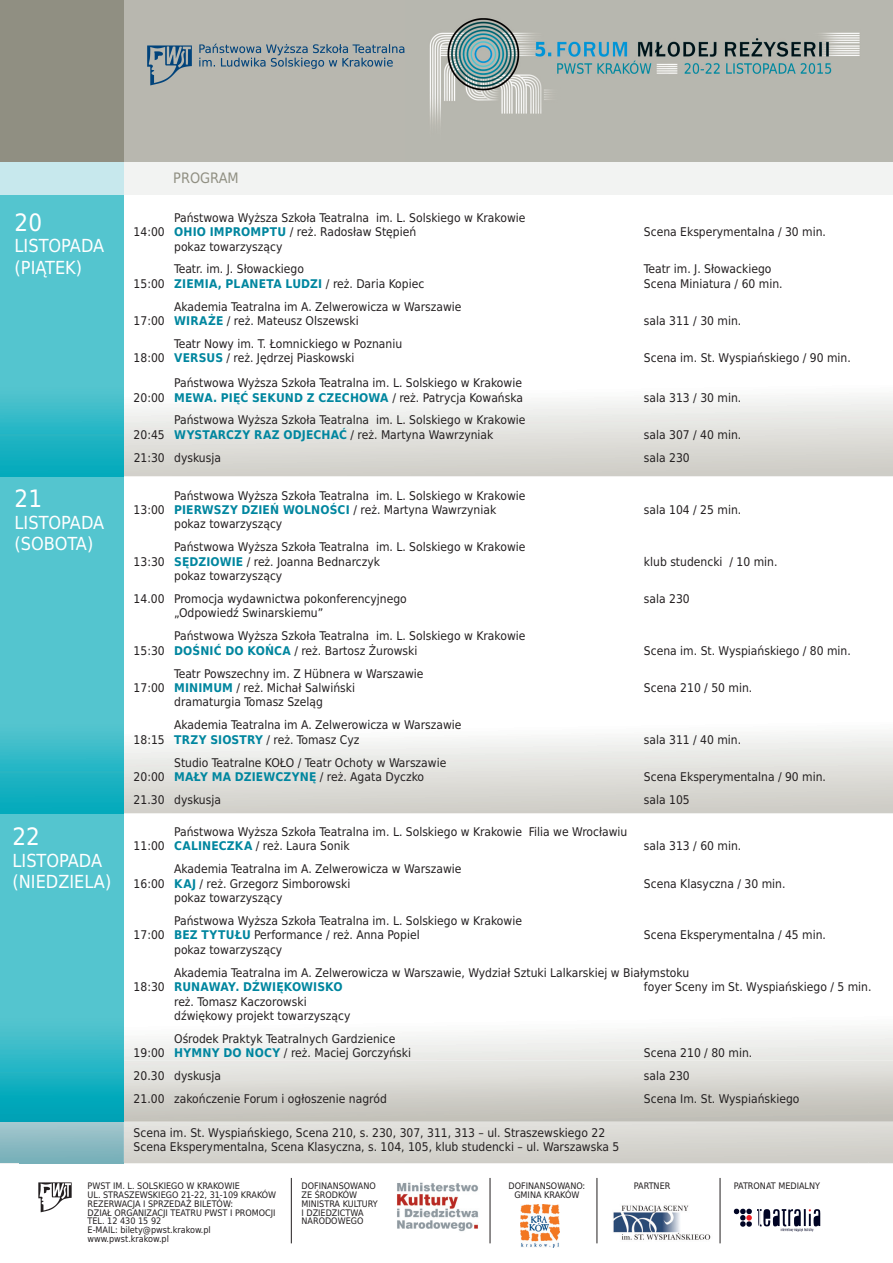
<style>
.page{position:relative;width:893px;height:1263px;background:#fff}
.page>*{position:absolute;margin:0;border:0;box-sizing:border-box;transform-origin:0 0}
.t1{font:24px "DejaVu Sans Condensed";color:#fff}
.t2{font:18px/21.6px "DejaVu Sans Condensed";color:#fff}
.t3{font:14.4px "DejaVu Sans Condensed";color:#908f82}
.t4{font:12px/14.4px "DejaVu Sans Condensed";color:#231f20}
.t5{font:700 12px "DejaVu Sans Condensed";letter-spacing:.005em;color:#00869f}
.t6{font:9px/8.9px "DejaVu Sans Condensed";color:#231f20}
.s1{font-weight:700;color:#00869f}
.s2{font-weight:400;color:#231f20}
</style>
<div class="page">
<svg style="left:20px;top:1163px;width:848px;height:85px"></svg>
<svg style="left:124px;top:1030px;width:769px;height:30px"></svg>
<svg style="left:124px;top:734px;width:769px;height:79px"></svg>
<svg style="left:124px;top:397px;width:769px;height:79px"></svg>
<svg style="left:124px;top:1121px;width:769px;height:42px;background:#d8d7d1"></svg>
<svg style="left:124px;top:1162px;width:744px;height:1px"></svg>
<div style="left:0;top:162px;width:893px;height:33px;background:#f2f3f2"></div>
<div style="left:0;top:0;width:893px;height:162px;background:#b8b7af"></div>
<img style="left:429px;top:18px;width:431px;height:105px">
<div style="left:0;top:162px;width:124px;height:959px;background:#54c5cf"></div>
<div style="left:0;top:162px;width:124px;height:33px;background:#c7e8ed"></div>
<div style="left:0;top:0;width:124px;height:162px;background:#908f82"></div>
<img style="left:376px;top:1176px;width:111px;height:63px">
<hr style="left:291px;top:1178px;width:1px;height:65px;background:#231f20">
<img style="left:734px;top:1209px;width:36px;height:17px">
<img style="left:613px;top:1203px;width:103px;height:41px">
<hr style="left:720px;top:1178px;width:1px;height:65px;background:#231f20">
<hr style="left:597px;top:1178px;width:1px;height:65px;background:#231f20">
<hr style="left:490px;top:1178px;width:1px;height:65px;background:#231f20">
<img style="left:33px;top:1179px;width:43px;height:35px">
<img style="left:147px;top:41px;width:310px;height:48px">
<img style="left:521px;top:1205px;width:38px;height:42px">
<svg style="left:0;top:1032px;width:124px;height:28px"></svg>
<div style="left:0;top:711px;width:124px;height:102px;background:linear-gradient(to bottom,#5dc8d1,#00a9bb)"></div>
<div style="left:0;top:374px;width:124px;height:102px;background:linear-gradient(to bottom,#5dc8d1,#00a9bb)"></div>
<img style="left:0;top:1060px;width:124px;height:103px">
<img style="left:20px;top:1162px;width:104px;height:1px">
<h1 class="t1" style="left:15px;top:213px;width:29px">20</h1>
<h2 class="t2" style="left:15px;top:237px;width:91px">LISTOPADA (PIĄTEK)</h2>
<h1 class="t1" style="left:15px;top:489px;width:29px">21</h1>
<h2 class="t2" style="left:15px;top:513px;width:91px">LISTOPADA (SOBOTA)</h2>
<h1 class="t1" style="left:13px;top:827px;width:29px">22</h1>
<h2 class="t2" style="left:13px;top:851px;width:100px">LISTOPADA (NIEDZIELA)</h2>
<p class="t3" style="left:173px;top:172px;width:67px">PROGRAM</p>
<p class="t4" style="left:134px;top:211px;width:393px;text-indent:40px">Państwowa Wyższa Szkoła Teatralna im. L. Solskiego w Krakowie<br>14:00 <span class="s1">OHIO IMPROMPTU</span> / reż. Radosław Stępień</p>
<p class="t4" style="left:174px;top:236px;width:131px;line-height:23px">pokaz towarzyszący<br>Teatr. im. J. Słowackiego</p>
<p class="t4" style="left:644px;top:226px;width:184px">Scena Eksperymentalna / 30 min.</p>
<p class="t4" style="left:644px;top:263px;width:129px">Teatr im. J. Słowackiego</p>
<p class="t4" style="left:134px;top:277px;width:292px">15:00 <span class="s1">ZIEMIA, PLANETA LUDZI</span> / reż. Daria Kopiec</p>
<p class="t4" style="left:644px;top:277px;width:140px">Scena Miniatura / 60 min.</p>
<p class="t4" style="left:134px;top:300px;width:329px;text-indent:40px">Akademia Teatralna im A. Zelwerowicza w Warszawie<br>17:00 <span class="s1">WIRAŻE</span> / reż. Mateusz Olszewski</p>
<p class="t4" style="left:644px;top:315px;width:99px">sala 311 / 30 min.</p>
<p class="t4" style="left:134px;top:338px;width:270px;text-indent:40px">Teatr Nowy im. T. Łomnickiego w Poznaniu<br>18:00 <span class="s1">VERSUS</span> / reż. Jędrzej Piaskowski</p>
<p class="t4" style="left:134px;top:377px;width:391px;text-align:right">Państwowa Wyższa Szkoła Teatralna im. L. Solskiego w Krakowie<br>20:00 <span class="s1">MEWA. PIĘĆ SEKUND Z CZECHOWA</span> / reż. Patrycja Kowańska</p>
<p class="t4" style="left:134px;top:414px;width:393px;text-indent:40px">Państwowa Wyższa Szkoła Teatralna im. L. Solskiego w Krakowie<br>20:45 <span class="s1">WYSTARCZY RAZ ODJECHAĆ</span> / reż. Martyna Wawrzyniak</p>
<p class="t4" style="left:644px;top:352px;width:208px">Scena im. St. Wyspiańskiego / 90 min.</p>
<p class="t4" style="left:644px;top:391px;width:99px">sala 313 / 30 min.</p>
<p class="t4" style="left:644px;top:428px;width:99px">sala 307 / 40 min.</p>
<p class="t4" style="left:134px;top:451px;width:89px">21:30 dyskusja</p>
<p class="t4" style="left:644px;top:451px;width:47px">sala 230</p>
<p class="t4" style="left:134px;top:489px;width:393px;text-indent:40px">Państwowa Wyższa Szkoła Teatralna im. L. Solskiego w Krakowie<br>13:00 <span class="s1">PIERWSZY DZIEŃ WOLNOŚCI</span> / reż. Martyna Wawrzyniak</p>
<p class="t4" style="left:644px;top:503px;width:99px">sala 104 / 25 min.</p>
<p class="t4" style="left:174px;top:514px;width:353px;line-height:23px">pokaz towarzyszący<br>Państwowa Wyższa Szkoła Teatralna im. L. Solskiego w Krakowie</p>
<p class="t4" style="left:134px;top:555px;width:248px">13:30 <span class="s1">SĘDZIOWIE</span> / reż. Joanna Bednarczyk</p>
<p class="t4" style="left:644px;top:555px;width:135px">klub studencki / 10 min.</p>
<p class="t4" style="left:134px;top:565px;width:275px;line-height:23px;text-indent:40px">pokaz towarzyszący<br>14.00 Promocja wydawnictwa pokonferencyjnego</p>
<p class="t4" style="left:644px;top:592px;width:47px">sala 230</p>
<p class="t4" style="left:174px;top:603px;width:353px;line-height:23px">„Odpowiedź Swinarskiemu”<br>Państwowa Wyższa Szkoła Teatralna im. L. Solskiego w Krakowie</p>
<p class="t4" style="left:134px;top:644px;width:285px">15:30 <span class="s1">DOŚNIĆ DO KOŃCA</span> / reż. Bartosz Żurowski</p>
<p class="t4" style="left:644px;top:644px;width:208px">Scena im. St. Wyspiańskiego / 80 min.</p>
<p class="t4" style="left:134px;top:667px;width:291px;text-indent:40px">Teatr Powszechny im. Z Hübnera w Warszawie<br>17:00 <span class="s1">MINIMUM</span> / reż. Michał Salwiński</p>
<p class="t4" style="left:644px;top:681px;width:110px">Scena 210 / 50 min.</p>
<p class="t4" style="left:174px;top:692px;width:289px;line-height:23px">dramaturgia Tomasz Szeląg<br>Akademia Teatralna im A. Zelwerowicza w Warszawie</p>
<p class="t4" style="left:134px;top:733px;width:227px">18:15 <span class="s1">TRZY SIOSTRY</span> / reż. Tomasz Cyz</p>
<p class="t4" style="left:644px;top:733px;width:99px">sala 311 / 40 min.</p>
<p class="t4" style="left:134px;top:756px;width:314px;text-indent:40px">Studio Teatralne KOŁO / Teatr Ochoty w Warszawie<br>20:00 <span class="s1">MAŁY MA DZIEWCZYNĘ</span> / reż. Agata Dyczko</p>
<p class="t4" style="left:644px;top:770px;width:184px">Scena Eksperymentalna / 90 min.</p>
<p class="t4" style="left:134px;top:793px;width:89px">21.30 dyskusja</p>
<p class="t4" style="left:644px;top:793px;width:47px">sala 105</p>
<p class="t4" style="left:134px;top:825px;width:495px;text-indent:40px">Państwowa Wyższa Szkoła Teatralna im. L. Solskiego w Krakowie Filia we Wrocławiu<br>11:00 <span class="s1">CALINECZKA</span> / reż. Laura Sonik</p>
<p class="t4" style="left:134px;top:863px;width:329px;text-indent:40px">Akademia Teatralna im A. Zelwerowicza w Warszawie<br>16:00 <span class="s1">KAJ</span> / reż. Grzegorz Simborowski</p>
<p class="t4" style="left:644px;top:840px;width:99px">sala 313 / 60 min.</p>
<p class="t4" style="left:644px;top:877px;width:143px">Scena Klasyczna / 30 min.</p>
<p class="t4" style="left:174px;top:887px;width:349px;line-height:23px">pokaz towarzyszący<br>Państwowa Wyższa Szkoła Teatralna im. L. Solskiego w Krakowie</p>
<p class="t4" style="left:134px;top:929px;width:288px">17:00 <span class="s1">BEZ TYTUŁU</span> Performance / reż. Anna Popiel</p>
<p class="t4" style="left:644px;top:929px;width:184px">Scena Eksperymentalna / 45 min.</p>
<p class="t4" style="left:174px;top:939px;width:517px;line-height:23px">pokaz towarzyszący<br>Akademia Teatralna im A. Zelwerowicza w Warszawie, Wydział Sztuki Lalkarskiej w Białymstoku</p>
<p class="t5" style="left:134px;top:982px;width:210px"><span class="s2">18:30</span> RUNAWAY. DŹWIĘKOWISKO</p>
<p class="t4" style="left:644px;top:980px;width:229px">foyer Sceny im St. Wyspiańskiego / 5 min.</p>
<p class="t4" style="left:174px;top:995px;width:178px">reż. Tomasz Kaczorowski dźwiękowy projekt towarzyszący</p>
<p class="t4" style="left:134px;top:1032px;width:279px;text-indent:40px">Ośrodek Praktyk Teatralnych Gardzienice<br>19:00 <span class="s1">HYMNY DO NOCY</span> / reż. Maciej Gorczyński</p>
<p class="t4" style="left:644px;top:1047px;width:110px">Scena 210 / 80 min.</p>
<p class="t4" style="left:134px;top:1069px;width:89px">20.30 dyskusja</p>
<p class="t4" style="left:644px;top:1069px;width:47px">sala 230</p>
<p class="t4" style="left:134px;top:1092px;width:255px">21.00 zakończenie Forum i ogłoszenie nagród</p>
<p class="t4" style="left:644px;top:1092px;width:157px">Scena Im. St. Wyspiańskiego</p>
<p class="t4" style="left:134px;top:1126px;width:487px">Scena im. St. Wyspiańskiego, Scena 210, s. 230, 307, 311, 313 – ul. Straszewskiego 22<br>Scena Eksperymentalna, Scena Klasyczna, s. 104, 105, klub studencki – ul. Warszawska 5</p>
<p class="t6" style="left:88px;top:1182px;width:190px">PWST IM. L. SOLSKIEGO W KRAKOWIE<br>UL. STRASZEWSKIEGO 21-22, 31-109 KRAKÓW<br>REZERWACJA I SPRZEDAŻ BILETÓW:<br>DZIAŁ ORGANIZACJI TEATRU PWST I PROMOCJI<br>TEL. 12 430 15 92<br>E-MAIL: bilety@pwst.krakow.pl www.pwst.krakow.pl</p>
<p class="t6" style="left:301px;top:1182px;width:78px">DOFINANSOWANO<br>ZE ŚRODKÓW<br>MINISTRA KULTURY<br>I DZIEDZICTWA<br>NARODOWEGO</p>
<p class="t6" style="left:508px;top:1182px;width:78px">DOFINANSOWANO:</p>
<p class="t6" style="left:634px;top:1182px;width:38px">PARTNER</p>
<p class="t6" style="left:734px;top:1182px;width:88px">PATRONAT MEDIALNY</p>
<p class="t6" style="left:514px;top:1191px;width:67px">GMINA KRAKÓW</p>
</div>
